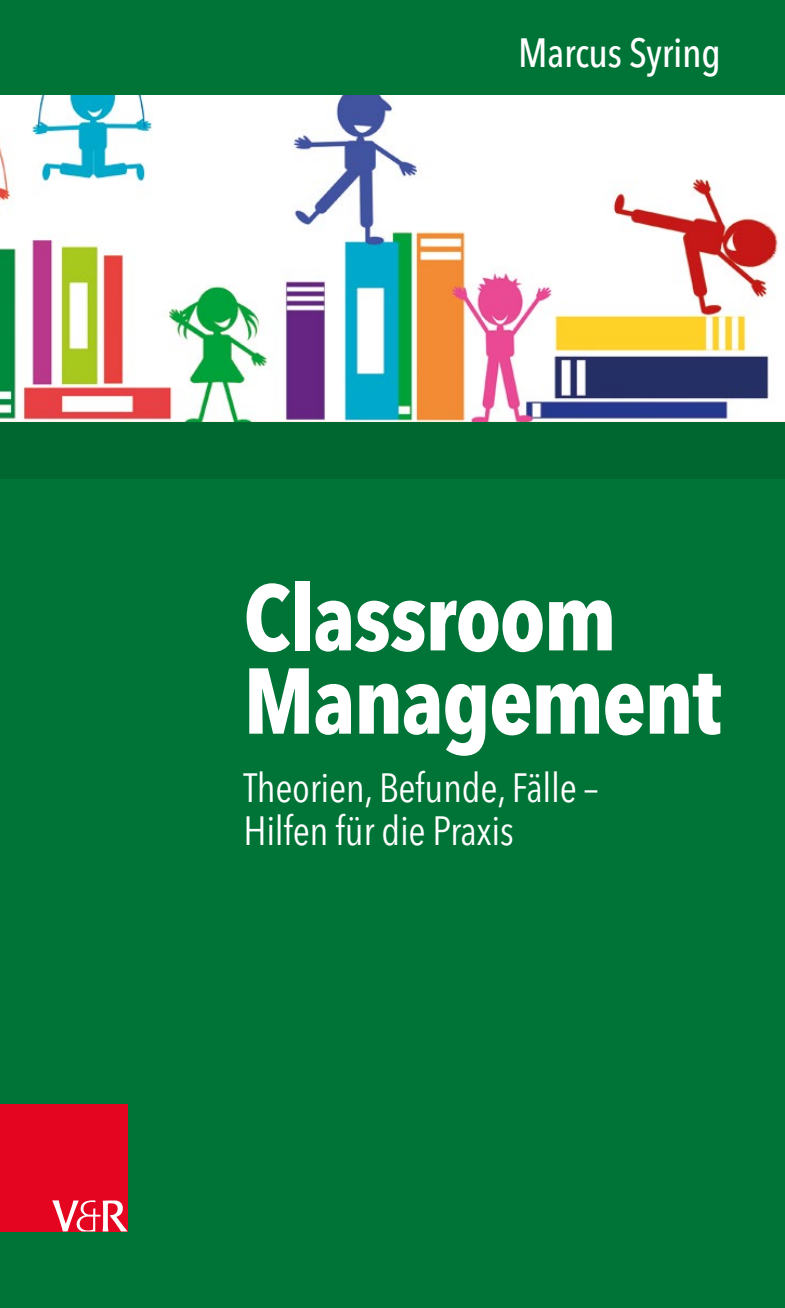
<style>
.page{position:relative;width:785px;height:1308px;background:#fff}
.page>*{position:absolute;margin:0;border:0;box-sizing:border-box;transform-origin:0 0}
.U1-Titel{font:700 condensed 92.25px/83.2px "Avenir Next LT Pro";letter-spacing:-.02em;color:#fff}
.U1-Untertitel{font:condensed 40.5px/42.8px "Avenir Next LT Pro";letter-spacing:-.01em;color:#fff}
.U1-Autor{font:500 condensed 40.5px "Avenir Next LT Pro";letter-spacing:-.01em;color:#fff}
</style>
<div class="page">
<div style="left:0;top:0;width:784px;height:1307px;background:#007436"></div>
<div style="left:0;top:421px;width:784px;height:57px;background:#006730"></div>
<img style="left:0;top:96px;width:784px;height:325px">
<div style="left:0;top:1103px;width:128px;height:128px;background:#e40521"></div>
<svg style="left:52px;top:1200px;width:75px;height:31px"></svg>
<p class="U1-Autor" style="left:518px;top:28px;width:204px">Marcus Syring</p>
<p class="U1-Titel" style="left:243px;top:575px;width:479px">Classroom<br>Management</p>
<p class="U1-Untertitel" style="left:243px;top:766px;width:356px">Theorien, Befunde, Fälle –<br>Hilfen für die Praxis</p>
</div>
